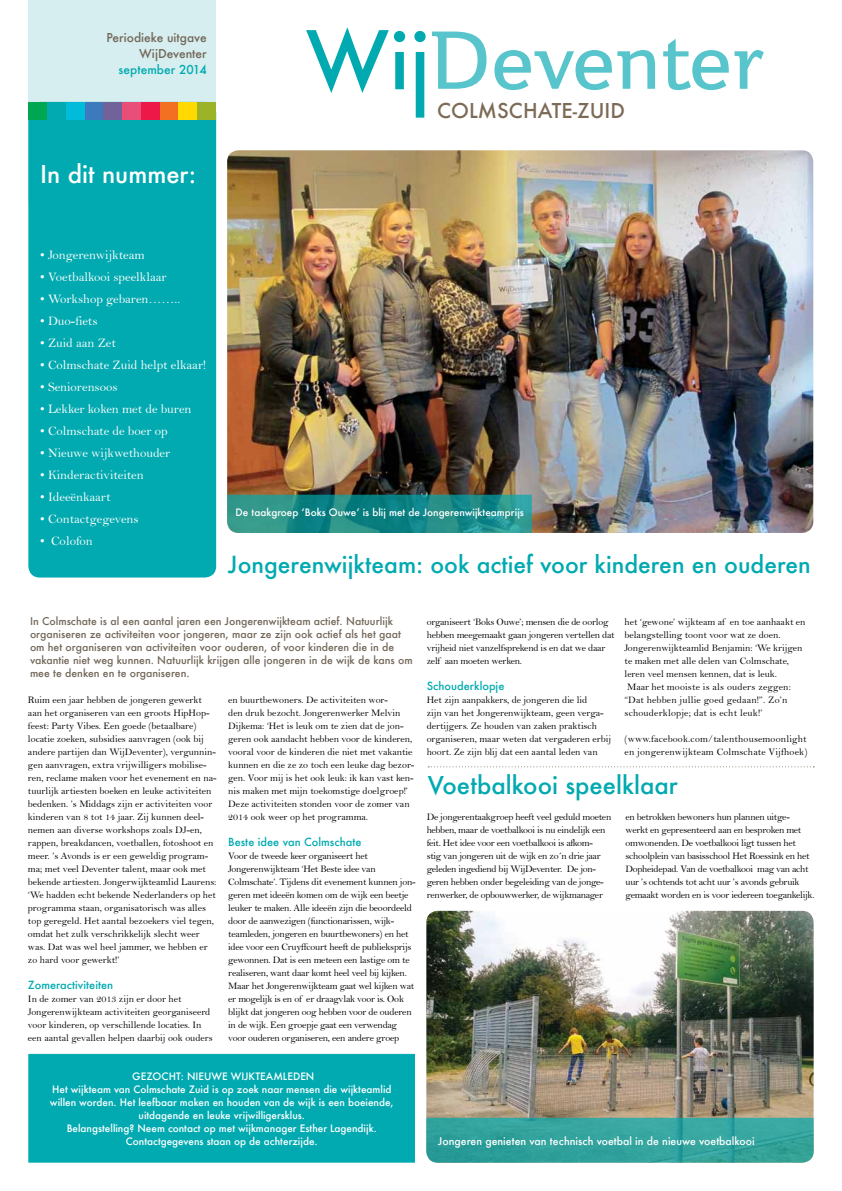
<style>
.page{position:relative;width:842px;height:1191px;background:#fff}
.page>*{position:absolute;margin:0;border:0;box-sizing:border-box;transform-origin:0 0}
.t1{font:500 24px "Futura";color:#00aab0}
.t2{font:500 24px "Futura";color:#fff}
.t3{font:500 23px "Futura";color:#00aab0}
.t4{font:500 20px "Futura";color:#7c6a55}
.t5{font:13px "Bell";color:#fff}
.t6{font:500 12px/16px "Futura";color:#726658;text-align:right}
.t7{font:500 12px "Futura";color:#00aab0}
.t8{font:500 11px "Futura";color:#00aab0}
.t9{font:500 10.5px/13px "Futura";color:#726658}
.t10{font:500 10.5px "Futura";color:#fff}
.t11{font:10px/13px "Bell";color:#000}
.t12{font:10px/13px "Bell";letter-spacing:-.02em;color:#000}
.t13{font:10px/13px "Bell";letter-spacing:-.025em;color:#000}
.t14{font:500 10px "Futura";color:#fff}
.t15{font:10px/13px "Bell";letter-spacing:.02em;color:#000}
</style>
<div class="page">
<img style="left:227px;top:150px;width:586px;height:383px">
<svg style="left:227px;top:494px;width:305px;height:39px;background:#1f8b87"></svg>
<div style="left:28px;top:0;width:188px;height:204px;background:#d6eeef"></div>
<div style="left:28px;top:102px;width:188px;height:475px;background:#00aab0;border-radius:11px"></div>
<svg style="left:306px;top:27px;width:99px;height:66px"></svg>
<svg style="left:414px;top:31px;width:12px;height:87px"></svg>
<svg style="left:432px;top:32px;width:54px;height:57px"></svg>
<svg style="left:494px;top:50px;width:161px;height:40px"></svg>
<svg style="left:663px;top:39px;width:101px;height:51px"></svg>
<div style="left:28px;top:102px;width:19px;height:18px;background:#00a651"></div>
<div style="left:66px;top:102px;width:19px;height:18px;background:#00bcda"></div>
<div style="left:85px;top:102px;width:19px;height:18px;background:#3d79bd"></div>
<div style="left:103px;top:102px;width:19px;height:18px;background:#71639a"></div>
<div style="left:122px;top:102px;width:19px;height:18px;background:#e94e78"></div>
<div style="left:141px;top:102px;width:19px;height:18px;background:#ed1848"></div>
<div style="left:160px;top:102px;width:19px;height:18px;background:#f36f21"></div>
<div style="left:179px;top:102px;width:18px;height:18px;background:#ffda00"></div>
<div style="left:197px;top:102px;width:19px;height:18px;background:#9cb227"></div>
<div style="left:28px;top:1053px;width:387px;height:109px;background:#00aab0;border:1px solid #00aab0"></div>
<svg style="left:428px;top:766px;width:386px;height:1px"></svg>
<img style="left:426px;top:910px;width:388px;height:207px">
<svg style="left:426px;top:1117px;width:388px;height:45px;background:#36a39d"></svg>
<p class="t6" style="left:106px;top:29px;width:102px">Periodieke uitgave<br>WijDeventer</p>
<p class="t7" style="left:119px;top:61px;width:90px">september 2014</p>
<h1 class="t2" style="left:40px;top:157px;width:158px">In dit nummer:</h1>
<h3 class="t5" style="left:40px;top:247px;width:106px">• Jongerenwijkteam</h3>
<h3 class="t5" style="left:40px;top:269px;width:128px">• Voetbalkooi speelklaar</h3>
<h3 class="t5" style="left:40px;top:291px;width:142px">• Workshop gebaren……..</h3>
<h3 class="t5" style="left:40px;top:313px;width:59px">• Duo-fiets</h3>
<h3 class="t5" style="left:40px;top:335px;width:77px">• Zuid aan Zet</h3>
<h3 class="t5" style="left:40px;top:357px;width:167px">• Colmschate Zuid helpt elkaar!</h3>
<h3 class="t5" style="left:40px;top:379px;width:79px">• Seniorensoos</h3>
<h3 class="t5" style="left:40px;top:401px;width:153px">• Lekker koken met de buren</h3>
<h3 class="t5" style="left:40px;top:423px;width:129px">• Colmschate de boer op</h3>
<h3 class="t5" style="left:40px;top:445px;width:132px">• Nieuwe wijkwethouder</h3>
<h3 class="t5" style="left:40px;top:467px;width:105px">• Kinderactiviteiten</h3>
<h3 class="t5" style="left:40px;top:489px;width:72px">• Ideeënkaart</h3>
<h3 class="t5" style="left:40px;top:511px;width:100px">• Contactgegevens</h3>
<h3 class="t5" style="left:40px;top:533px;width:54px">• Colofon</h3>
<h3 class="t4" style="left:437px;top:97px;width:186px">Co lmsc hate-zuid</h3>
<p class="t14" style="left:236px;top:505px;width:290px">De taakgroep ‘Boks Ouwe’ is blij met de Jongerenwijkteamprijs</p>
<h2 class="t3" style="left:228px;top:548px;width:584px">Jongerenwijkteam: ook actief voor kinderen en ouderen</h2>
<p class="t9" style="left:30px;top:614px;width:384px">I n Colmschate is al een aantal jaren een Jongerenwijkteam actief. Natuurlijk organiseren ze activiteiten voor jongeren, maar ze zijn ook actief als het gaat om het organiseren van activiteiten voor ouderen, of voor kinderen die in de vakantie niet weg kunnen. Natuurlijk krijgen alle jongeren in de wijk de kans om mee te denken en te organiseren.</p>
<p class="t11" style="left:28px;top:693px;width:190px">Ruim een jaar hebben de jongeren gewerkt aan het organiseren van een groots HipHop&shy;feest: Party Vibes. Een goede (betaalbare) locatie zoeken, subsidies aanvragen (ook bij andere partijen dan WijDeventer), vergunnin&shy;gen aanvragen, extra vrijwilligers mobilise&shy;ren, reclame maken voor het evenement en na&shy;tuurlijk artiesten boeken en leuke activiteiten bedenken. ’s Middags zijn er activiteiten voor kinderen van 8 tot 14 jaar. Zij kunnen deel&shy;nemen aan diverse workshops zoals DJ-en, rappen, breakdancen, voetballen, fotoshoot en meer. ’s Avonds is er een geweldig program&shy;ma; met veel Deventer talent, maar ook met bekende artiesten. Jongerwijkteamlid Laurens: ‘We hadden echt bekende Nederlanders op het programma staan, organisatorisch was alles top geregeld. Het aantal bezoekers viel tegen, omdat het zulk verschrikkelijk slecht weer was. Dat was wel heel jammer, we hebben er zo hard voor gewerkt!’</p>
<p class="t8" style="left:28px;top:977px;width:87px">Zomeractiviteiten</p>
<p class="t11" style="left:28px;top:992px;width:186px">In de zomer van 2013 zijn er door het Jongerenwijkteam activiteiten georganiseerd voor kinderen, op verschillende locaties. In een aantal gevallen helpen daarbij ook ouders</p>
<p class="t11" style="left:624px;top:615px;width:182px">het ‘gewone’ wijkteam af en toe aanhaakt en belangstelling toont voor wat ze doen.<br>Jongerenwijkteamlid Benjamin: ‘We krijgen te maken met alle delen van Colmschate, leren veel mensen kennen, dat is leuk.<br>Maar het mooiste is als ouders zeggen: “Dat hebben jullie goed gedaan!”. Zo’n schouderklopje; dat is echt leuk!’</p>
<p class="t15" style="left:624px;top:732px;width:184px">(www.facebook.com/talenthousemoonlight en jongerenwijkteam Colmschate Vijfhoek)</p>
<p class="t12" style="left:427px;top:615px;width:189px">organiseert ‘Boks Ouwe’; mensen die de oorlog hebben meegemaakt gaan jongeren vertellen dat vrijheid niet vanzelfsprekend is en dat we daar zelf aan moeten werken.</p>
<p class="t8" style="left:427px;top:678px;width:79px">Schouderklopje</p>
<p class="t11" style="left:427px;top:693px;width:186px">Het zijn aanpakkers, de jongeren die lid<br>zijn van het Jongerenwijkteam, geen verga&shy;dertijgers. Ze houden van zaken praktisch organiseren, maar weten dat vergaderen erbij hoort. Ze zijn blij dat een aantal leden van</p>
<p class="t11" style="left:228px;top:693px;width:188px">en buurtbewoners. De activiteiten wor-<br>den druk bezocht. Jongerenwerker Melvin Dijkema: ‘Het is leuk om te zien dat de jon&shy;geren ook aandacht hebben voor de kinderen, vooral voor de kinderen die niet met vakantie kunnen en die ze zo toch een leuke dag bezor&shy;gen. Voor mij is het ook leuk: ik kan vast ken&shy;nis maken met mijn toekomstige doelgroep!’ Deze activiteiten stonden voor de zomer van 2014 ook weer op het programma.</p>
<p class="t8" style="left:228px;top:834px;width:135px">Beste idee van Colmschate</p>
<p class="t12" style="left:228px;top:849px;width:189px">Voor de tweede keer organiseert het Jongerenwijkteam ‘Het Beste idee van Colmschate’. Tijdens dit evenement kunnen jon&shy;geren met ideeën komen om de wijk een beetje leuker te maken. Alle ideeën zijn die beoordeeld door de aanwezigen (functionarissen, wijk&shy;teamleden, jongeren en buurtbewoners) en het idee voor een Cruyffcourt heeft de publieksprijs gewonnen. Dat is een meteen een lastige om te realiseren, want daar komt heel veel bij kijken.<br>Maar het Jongerenwijkteam gaat wel kijken wat er mogelijk is en of er draagvlak voor is. Ook blijkt dat jongeren oog hebben voor de ouderen in de wijk. Een groepje gaat een verwendag voor ouderen organiseren, een andere groep</p>
<h1 class="t1" style="left:428px;top:768px;width:252px">Voetbalkooi speelklaar</h1>
<p class="t13" style="left:427px;top:810px;width:186px">De jongerentaakgroep heeft veel geduld moeten hebben, maar de voetbalkooi is nu eindelijk een feit. Het idee voor een voetbalkooi is afkom-<br>stig van jongeren uit de wijk en zo´n drie jaar geleden ingediend bij WijDeventer. De jon&shy;geren hebben onder begeleiding van de jonge&shy;renwerker, de opbouwwerker, de wijkmanager</p>
<p class="t13" style="left:625px;top:810px;width:191px">en betrokken bewoners hun plannen uitge&shy;werkt en gepresenteerd aan en besproken met omwonenden. De voetbalkooi ligt tussen het schoolplein van basisschool Het Roessink en het Dopheidepad. Van de voetbalkooi mag van acht uur ’s ochtends tot acht uur ’s avonds gebruik gemaakt worden en is voor iedereen toegankelijk.</p>
<p class="t14" style="left:132px;top:1069px;width:131px">GEZOCHT: NIEUWE WIJKTEAMLE</p>
<p class="t14" style="left:293px;top:1069px;width:23px">DEN</p>
<p class="t14" style="left:52px;top:1082px;width:341px">Het wijkteam van Colmschate Zuid is op zoek naar mensen die wijkteamlid</p>
<p class="t14" style="left:50px;top:1095px;width:345px">willen worden. Het leefbaar maken en houden van de wijk is een boeiende,</p>
<p class="t14" style="left:139px;top:1108px;width:168px">uitdagende en leuke vrijwilligersklus.</p>
<p class="t14" style="left:67px;top:1121px;width:312px">Belangstelling? Neem contact op met wijkmanager Esther Lagendijk.</p>
<p class="t14" style="left:126px;top:1134px;width:193px">Contactgegevens staan op de achterzijde.</p>
<p class="t10" style="left:438px;top:1133px;width:318px">Jongeren genieten van technisch voetbal in de nieuwe voetbalkooi</p>
</div>
